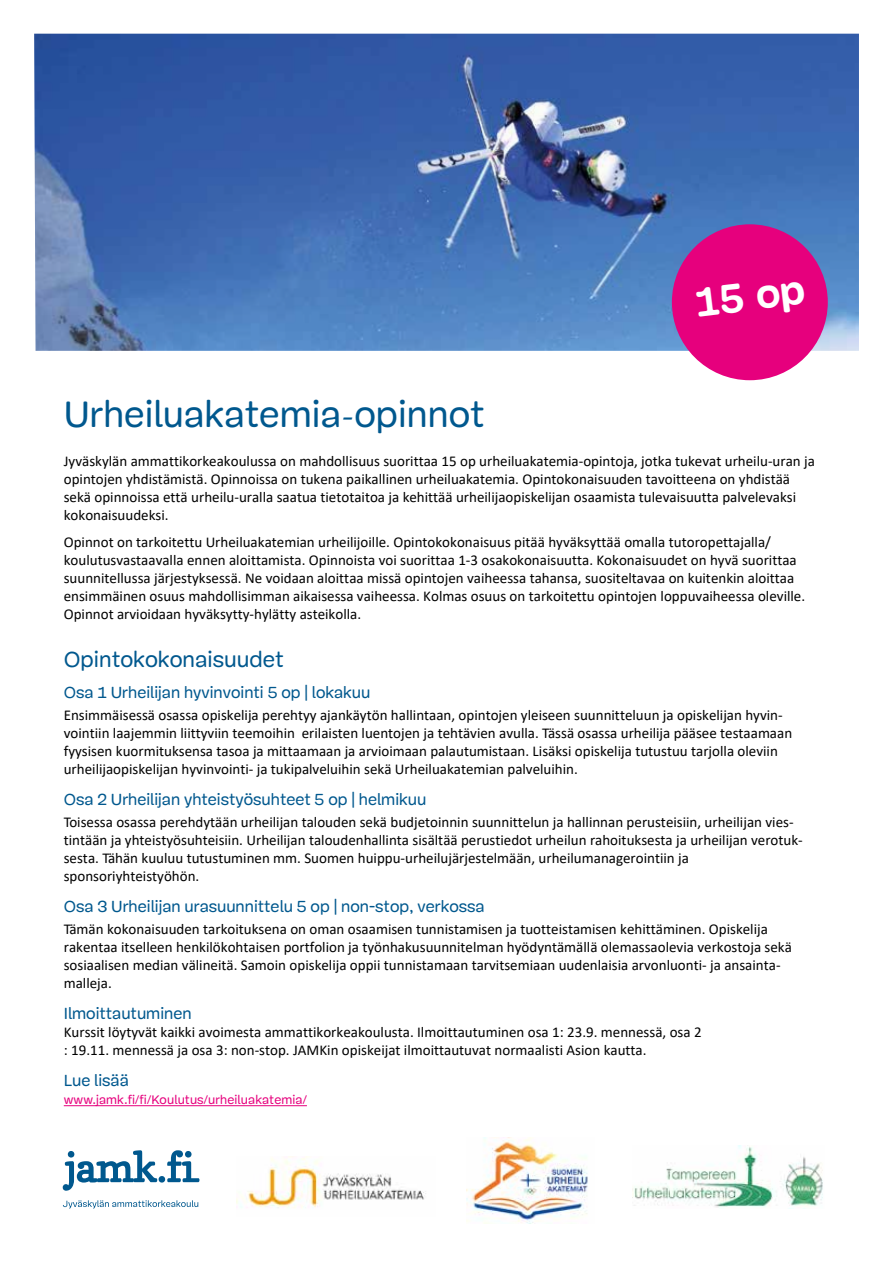
<style>
.page{position:relative;width:893px;height:1263px;background:#fff}
.page>*{position:absolute;margin:0;border:0;box-sizing:border-box;transform-origin:0 0}
.t1{font:700 42px "Mija";color:#fff}
.t2{font:37.5px "Mija";color:#00588e}
.t3{font:22.5px "Mija";color:#00588e}
.t4{font:16.5px "Mija";color:#00588e}
.t5{font:15px/18.1px "Calibri";color:#000}
.t6{font:12.75px "Mija";letter-spacing:.01em;color:#e6007d}
.s1{font-family:"Minion Pro"}
</style>
<div class="page">
<img style="left:34px;top:34px;width:825px;height:317px">
<hr style="left:64px;top:1105px;width:243px;height:1px;background:#e6007d">
<div style="left:672px;top:224px;width:156px;height:156px;background:#e6007d;border-radius:50%"></div>
<svg style="left:63px;top:1200px;width:135px;height:8px"></svg>
<svg style="left:63px;top:1150px;width:136px;height:41px"></svg>
<img style="left:237px;top:1156px;width:189px;height:52px">
<img style="left:467px;top:1138px;width:121px;height:86px">
<img style="left:634px;top:1146px;width:189px;height:63px">
<h1 class="t1" style="left:693px;top:280px;width:111px;rotate:-7deg">15 op</h1>
<h2 class="t2" style="left:64px;top:393px;width:422px">Urheiluakatemia<span class="s1">-</span>opinnot</h2>
<p class="t5" style="left:64px;top:452px;width:753px">Jyväskylän ammattikorkeakoulussa on mahdollisuus suorittaa 15 op urheiluakatemia-opintoja, jotka tukevat urheilu-uran ja opintojen yhdistämistä. Opinnoissa on tukena paikallinen urheiluakatemia. Opintokonaisuuden tavoitteena on yhdistää sekä opinnoissa että urheilu-uralla saatua tietotaitoa ja kehittää urheilijaopiskelijan osaamista tulevaisuutta palvelevaksi kokonaisuudeksi.</p>
<p class="t5" style="left:64px;top:532px;width:743px">Opinnot on tarkoitettu Urheiluakatemian urheilijoille. Opintokokonaisuus pitää hyväksyttää omalla tutoropettajalla/ koulutusvastaavalla ennen aloittamista. Opinnoista voi suorittaa 1-3 osakokonaisuutta. Kokonaisuudet on hyvä suorittaa suunnitellussa järjestyksessä. Ne voidaan aloittaa missä opintojen vaiheessa tahansa, suositeltavaa on kuitenkin aloittaa ensimmäinen osuus mahdollisimman aikaisessa vaiheessa. Kolmas osuus on tarkoitettu opintojen loppuvaiheessa oleville.<br>Opinnot arvioidaan hyväksytty-hylätty asteikolla.</p>
<h3 class="t3" style="left:64px;top:647px;width:222px">Opintokokonaisuudet</h3>
<p class="t4" style="left:64px;top:683px;width:308px">Osa 1 Urheilijan hyvinvointi 5 op | lokakuu</p>
<p class="t5" style="left:64px;top:705px;width:730px">Ensimmäisessä osassa opiskelija perehtyy ajankäytön hallintaan, opintojen yleiseen suunnitteluun ja opiskelijan hyvin&shy;vointiin laajemmin liittyviin teemoihin erilaisten luentojen ja tehtävien avulla. Tässä osassa urheilija pääsee testaamaan fyysisen kuormituksensa tasoa ja mittaamaan ja arvioimaan palautumistaan. Lisäksi opiskelija tutustuu tarjolla oleviin urheilijaopiskelijan hyvinvointi- ja tukipalveluihin sekä Urheiluakatemian palveluihin.</p>
<p class="t4" style="left:64px;top:790px;width:364px">Osa 2 Urheilijan yhteistyösuhteet 5 op | helmikuu</p>
<p class="t5" style="left:64px;top:812px;width:741px">Toisessa osassa perehdytään urheilijan talouden sekä budjetoinnin suunnittelun ja hallinnan perusteisiin, urheilijan vies&shy;tintään ja yhteistyösuhteisiin. Urheilijan taloudenhallinta sisältää perustiedot urheilun rahoituksesta ja urheilijan verotuk&shy;sesta. Tähän kuuluu tutustuminen mm. Suomen huippu-urheilujärjestelmään, urheilumanagerointiin ja sponsoriyhteistyöhön.</p>
<p class="t4" style="left:64px;top:897px;width:422px">Osa 3 Urheilijan urasuunnittelu 5 op | non-stop, verkossa</p>
<p class="t5" style="left:64px;top:919px;width:730px">Tämän kokonaisuuden tarkoituksena on oman osaamisen tunnistamisen ja tuotteistamisen kehittäminen. Opiskelija rakentaa itselleen henkilökohtaisen portfolion ja työnhakusuunnitelman hyödyntämällä olemassaolevia verkostoja sekä sosiaalisen median välineitä. Samoin opiskelija oppii tunnistamaan tarvitsemiaan uudenlaisia arvonluonti- ja ansainta&shy;malleja.</p>
<p class="t4" style="left:64px;top:1004px;width:129px">Ilmoittautuminen</p>
<p class="t5" style="left:64px;top:1023px;width:639px">Kurssit löytyvät kaikki avoimesta ammattikorkeakoulusta. Ilmoittautuminen osa 1: 23.9. mennessä, osa 2 : 19.11. mennessä ja osa 3: non-stop. JAMKin opiskeijat ilmoittautuvat normaalisti Asion kautta.</p>
<p class="t4" style="left:64px;top:1071px;width:66px">Lue lisää</p>
<p class="t6" style="left:64px;top:1092px;width:245px">www.jamk.fi/fi/Koulutus/urheiluakatemia/</p>
</div>
